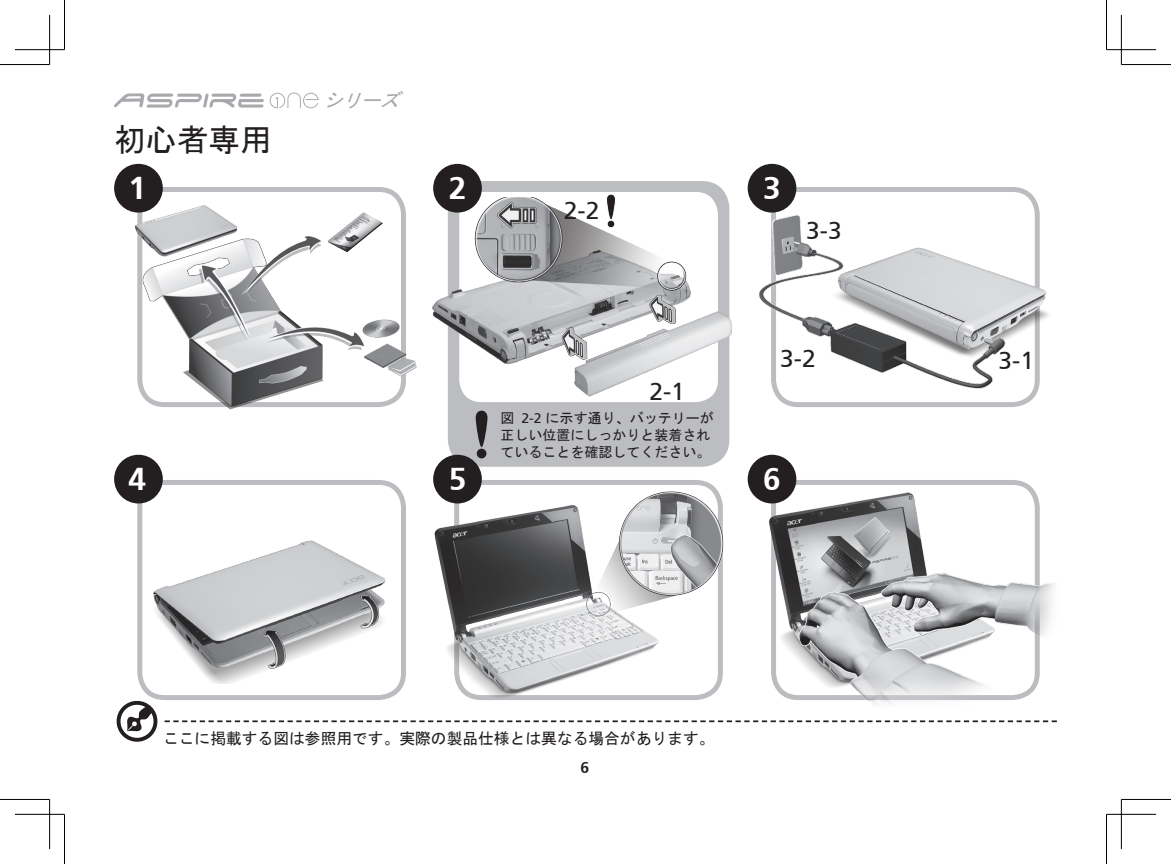
<style>
.page{position:relative;width:1171px;height:864px;background:#fff}
.page>*{position:absolute;margin:0;border:0;box-sizing:border-box;transform-origin:0 0}
.t1{font:700 31.5px "Frutiger";color:#fff}
.t2{font:31.5px "MS Gothic";color:#231f20}
.t3{font:24.5px "Frutiger Roman";color:#231f20}
.t4{font:italic 19.07px "MS Gothic";color:#a8a9ad}
.t5{font:15.75px "MS Gothic";color:#231f20}
.t6{font:700 15.75px "Frutiger";color:#231f20}
.Body{font:14px/16.8px "MS Gothic";color:#231f20}
.s1{font-family:"Frutiger Roman"}
</style>
<div class="page">
<svg style="left:114px;top:93px;width:150px;height:14px"></svg>
<svg style="left:270px;top:93px;width:49px;height:15px"></svg>
<div style="left:450px;top:183px;width:277px;height:281px;background:#bcbdc0;border-radius:25px"></div>
<div style="left:448px;top:181px;width:281px;height:285px;border:5px solid #bcbdc0;border-radius:25px"></div>
<div style="left:454px;top:187px;width:269px;height:220px;border:5px solid #bcbdc0;border-radius:25px"></div>
<div style="left:771px;top:187px;width:268px;height:220px;border:5px solid #bcbdc0;border-radius:25px"></div>
<img style="left:114px;top:179px;width:303px;height:231px">
<div style="left:114px;top:164px;width:49px;height:48px;background:#231f20;border-radius:50%"></div>
<div style="left:433px;top:164px;width:49px;height:48px;background:#231f20;border-radius:50%"></div>
<div style="left:747px;top:164px;width:49px;height:48px;background:#231f20;border-radius:50%"></div>
<div style="left:137px;top:480px;width:269px;height:219px;border:5px solid #bcbdc0;border-radius:25px"></div>
<div style="left:771px;top:480px;width:268px;height:219px;border:5px solid #bcbdc0;border-radius:25px"></div>
<img style="left:139px;top:519px;width:266px;height:164px">
<img style="left:433px;top:482px;width:291px;height:218px">
<img style="left:766px;top:488px;width:288px;height:217px">
<div style="left:114px;top:454px;width:49px;height:49px;background:#231f20;border-radius:50%"></div>
<div style="left:433px;top:454px;width:49px;height:49px;background:#231f20;border-radius:50%"></div>
<div style="left:747px;top:454px;width:49px;height:49px;background:#231f20;border-radius:50%"></div>
<img style="left:750px;top:200px;width:299px;height:191px">
<img style="left:432px;top:197px;width:300px;height:204px">
<svg style="left:116px;top:698px;width:43px;height:44px"></svg>
<svg style="left:165px;top:720px;width:892px;height:1px"></svg>
<div style="left:477px;top:448px;width:9px;height:10px;background:#231f20;border-radius:50%"></div>
<svg style="left:476px;top:410px;width:11px;height:37px"></svg>
<div style="left:607px;top:220px;width:8px;height:8px;background:#231f20;border-radius:50%"></div>
<div style="left:607px;top:219px;width:8px;height:9px;border:1px solid #fff;border-radius:50%"></div>
<svg style="left:605px;top:193px;width:11px;height:28px"></svg>
<hr style="left:0;top:64px;width:50px;height:1px;background:#000">
<hr style="left:1121px;top:64px;width:50px;height:1px;background:#000">
<hr style="left:0;top:798px;width:50px;height:1px;background:#000">
<hr style="left:1121px;top:798px;width:50px;height:1px;background:#000">
<hr style="left:64px;top:0;width:1px;height:50px;background:#000">
<hr style="left:64px;top:814px;width:1px;height:49px;background:#000">
<hr style="left:1106px;top:0;width:1px;height:50px;background:#000">
<hr style="left:1106px;top:814px;width:1px;height:49px;background:#000">
<hr style="left:15px;top:49px;width:49px;height:1px;background:#000">
<hr style="left:1106px;top:49px;width:50px;height:1px;background:#000">
<hr style="left:15px;top:813px;width:49px;height:1px;background:#000">
<hr style="left:1106px;top:813px;width:50px;height:1px;background:#000">
<hr style="left:49px;top:15px;width:1px;height:49px;background:#000">
<hr style="left:49px;top:799px;width:1px;height:49px;background:#000">
<hr style="left:1121px;top:15px;width:1px;height:49px;background:#000">
<hr style="left:1121px;top:799px;width:1px;height:49px;background:#000">
<h3 class="t4" style="left:323px;top:91px;width:84px">シリーズ</h3>
<p class="t2" style="left:114px;top:124px;width:159px">初心者専用</p>
<p class="t1" style="left:128px;top:170px;width:19px">1</p>
<p class="t1" style="left:449px;top:170px;width:19px">2</p>
<p class="t1" style="left:763px;top:170px;width:19px">3</p>
<p class="t3" style="left:564px;top:196px;width:37px">2-2</p>
<p class="t3" style="left:649px;top:376px;width:37px">2-1</p>
<p class="Body" style="left:500px;top:409px;width:215px">図 <span class="s1">2-2</span> に示す通り、バッテリーが正しい位置にしっかりと装着されていることを確認してください。</p>
<p class="t3" style="left:806px;top:216px;width:37px">3-3</p>
<p class="t3" style="left:780px;top:343px;width:37px">3-2</p>
<p class="t3" style="left:998px;top:346px;width:37px">3-1</p>
<p class="t1" style="left:128px;top:460px;width:19px">4</p>
<p class="t1" style="left:449px;top:460px;width:19px">5</p>
<p class="t1" style="left:763px;top:460px;width:19px">6</p>
<p class="t5" style="left:163px;top:730px;width:553px">ここに掲載する図は参照用です。実際の製品仕様とは異なる場合があります。</p>
<p class="t6" style="left:580px;top:758px;width:10px">6</p>
</div>
